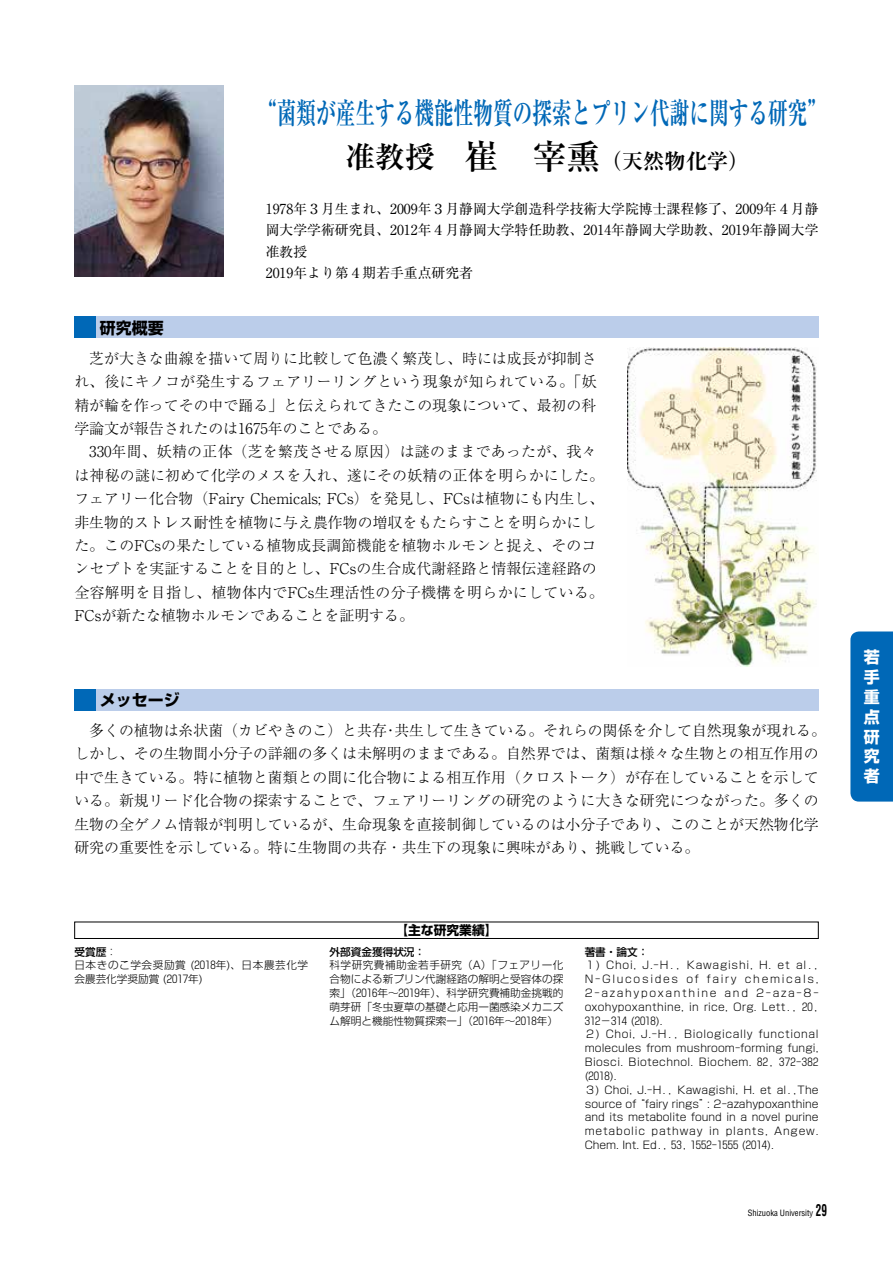
<style>
.page{position:relative;width:893px;height:1263px;background:#fff}
.page>*{position:absolute;margin:0;border:0;box-sizing:border-box;transform-origin:0 0}
.t1{font:700 29.7px "Ryumin Pro";color:#0068b7;scale:.66 1}
.t2{font:700 21.3px "Ryumin Pro";color:#000}
.t3{font:700 15.9px "Shin Go Pro";color:#000}
.t4{font:700 15.9px/20px "Shin Go Pro";color:#fff;text-align:justify}
.t5{font:300 14.85px/23.4px "Ryumin Pro";color:#000}
.t6{font:13.8px/21.3px "Ryumin Pro";color:#000}
.t7{font:700 12.75px "Shin Go Pro";color:#000}
.t8{font:300 10.65px/13.8px "Shin Go Pro";letter-spacing:.025em;color:#000;text-align:justify}
.t9{font:300 10.65px/13.8px "Shin Go Pro";letter-spacing:.055em;color:#000}
.t10{font:500 10.65px "Shin Go Pro";color:#000}
.t11{font:condensed 8.55px "Helvetica";letter-spacing:-.005em;color:#000}
.s1{font-size:29.7px}
.s2{font-size:34.05px}
.s3{font-weight:500}
.s4{font-weight:700;font-size:15.9px}
</style>
<div class="page">
<img style="left:74px;top:85px;width:149px;height:191px">
<img style="left:627px;top:348px;width:190px;height:319px">
<div style="left:74px;top:922px;width:745px;height:17px;border:1px solid #000"></div>
<div style="left:850px;top:631px;width:43px;height:170px;background:#0068b7"></div>
<div style="left:74px;top:689px;width:745px;height:21px;background:#bbcdea"></div>
<div style="left:74px;top:317px;width:745px;height:21px;background:#bbcdea"></div>
<div style="left:74px;top:317px;width:22px;height:21px;background:#0068b7"></div>
<div style="left:74px;top:689px;width:22px;height:21px;background:#0068b7"></div>
<h1 class="t1" style="left:257px;top:89px;width:865px">“菌類が産生する機能性物質の探索とプリン代謝に関する研究”</h1>
<h2 class="t2" style="left:345px;top:144px;width:405px"><span class="s1">准教授　</span><span class="s2">崔　宰熏</span>（天然物化学）</h2>
<p class="t3" style="left:100px;top:315px;width:65px">研究概要</p>
<p class="t6" style="left:266px;top:197px;width:554px">1978年３月生まれ、2009年３月静岡大学創造科学技術大学院博士課程修了、2009年４月静岡大学学術研究員、2012年４月静岡大学特任助教、2014年静岡大学助教、2019年静岡大学准教授<br>2019年より第４期若手重点研究者</p>
<p class="t5" style="left:74px;top:345px;width:531px">　芝が大きな曲線を描いて周りに比較して色濃く繁茂し、時には成長が抑制され、後にキノコが発生するフェアリーリングという現象が知られている。「妖精が輪を作ってその中で踊る」と伝えられてきたこの現象について、最初の科学論文が報告されたのは1675年のことである。<br>　330年間、妖精の正体（芝を繁茂させる原因）は謎のままであったが、我々は神秘の謎に初めて化学のメスを入れ、遂にその妖精の正体を明らかにした。フェアリー化合物（Fairy Chemicals; FCs）を発見し、FCsは植物にも内生し、非生物的ストレス耐性を植物に与え農作物の増収をもたらすことを明らかにした。このFCsの果たしている植物成長調節機能を植物ホルモンと捉え、そのコンセプトを実証することを目的とし、FCsの生合成代謝経路と情報伝達経路の全容解明を目指し、植物体内でFCs生理活性の分子機構を明らかにしている。FCsが新たな植物ホルモンであることを証明する。</p>
<p class="t3" style="left:100px;top:687px;width:81px">メッセージ</p>
<p class="t5" style="left:74px;top:717px;width:753px">　多くの植物は糸状菌（カビやきのこ）と共存・共生して生きている。それらの関係を介して自然現象が現れる。しかし、その生物間小分子の詳細の多くは未解明のままである。自然界では、菌類は様々な生物との相互作用の中で生きている。特に植物と菌類との間に化合物による相互作用（クロストーク）が存在していることを示している。新規リード化合物の探索することで、フェアリーリングの研究のように大きな研究につながった。多くの生物の全ゲノム情報が判明しているが、生命現象を直接制御しているのは小分子であり、このことが天然物化学研究の重要性を示している。特に生物間の共存・共生下の現象に興味があり、挑戦している。</p>
<p class="t7" style="left:395px;top:920px;width:104px">【主な研究業績】</p>
<p class="t9" style="left:74px;top:943px;width:235px"><span class="s3">受賞歴</span>：<br>日本きのこ学会奨励賞 (2018年)、日本農芸化学会農芸化学奨励賞 (2017年)</p>
<p class="t10" style="left:330px;top:943px;width:97px">外部資金獲得状況：</p>
<p class="t8" style="left:330px;top:957px;width:235px">科学研究費補助金若手研究（A）「フェアリー化合物による新プリン代謝経路の解明と受容体の探索」（2016年～2019年）、科学研究費補助金挑戦的萌芽研「冬虫夏草の基礎と応用ー菌感染メカニズム解明と機能性物質探索ー」（2016年～2018年）</p>
<p class="t10" style="left:585px;top:943px;width:65px">著書・論文：</p>
<p class="t8" style="left:585px;top:957px;width:235px">１) Choi, J.-H., Kawagishi, H. et al., N-Glucosides of fairy chemicals, 2-azahypoxanthine and 2-aza-8- oxohypoxanthine, in rice, Org. Lett., 20, 312−314 (2018).</p>
<p class="t8" style="left:585px;top:1026px;width:235px">２) Choi, J.-H., Biologically functional molecules from mushroom-forming fungi, Biosci. Biotechnol. Biochem. 82, 372-382 (2018).</p>
<p class="t8" style="left:585px;top:1081px;width:235px">３) Choi, J.-H., Kawagishi, H. et al.,The source of “fairy rings”: 2-azahypoxanthine and its metabolite found in a novel purine metabolic pathway in plants, Angew.<br>Chem. Int. Ed., 53, 1552-1555 (2014).</p>
<p class="t11" style="left:748px;top:1208px;width:81px">Shizuoka University <span class="s4">29</span></p>
<p class="t4" style="left:864px;top:645px;width:17px">若手重点研究者</p>
</div>
